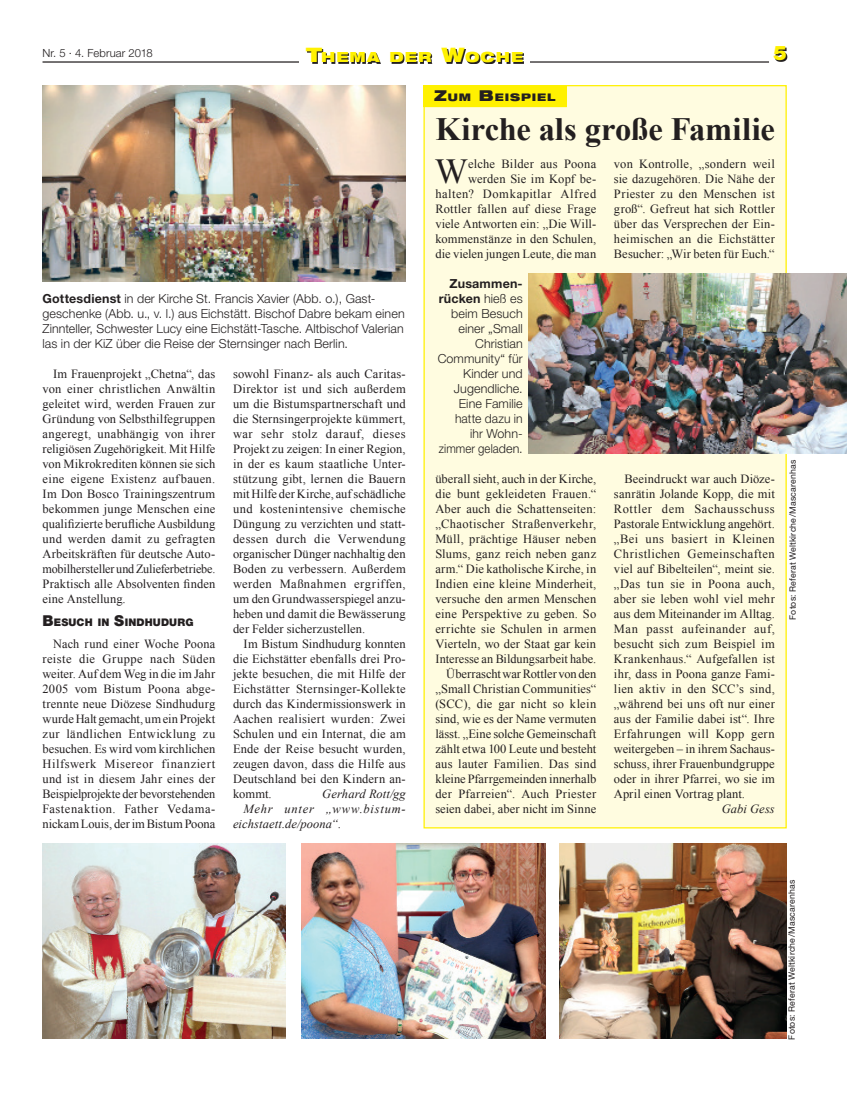
<style>
.page{position:relative;width:847px;height:1095px;background:#fff}
.page>*{position:absolute;margin:0;border:0;box-sizing:border-box;transform-origin:0 0}
.t1{font:35.12px "Times New Roman";color:#231f20}
.t2{font:700 32.5px "Times New Roman";letter-spacing:-.01em;color:#231f20}
.t3{font:900 20px "Helvetica Neue";color:#fff101}
.t4{font:900 expanded 14px "Helvetica Neue";letter-spacing:.07em;color:#fff101}
.t5{font:12.5px/15px "Times New Roman";letter-spacing:.01em;color:#231f20;text-align:justify}
.t6{font:300 12.5px/15px "Helvetica Neue";letter-spacing:.005em;color:#231f20;text-align:right}
.t7{font:italic 12.5px "Times New Roman";letter-spacing:.01em;color:#231f20}
.t8{font:italic 12.5px "Times New Roman";letter-spacing:.065em;color:#231f20}
.t9{font:300 11.25px "Helvetica Neue";letter-spacing:.01em;color:#231f20}
.t10{font:900 10.5px "Helvetica Neue";letter-spacing:.015em;color:#231f20}
.t11{font:900 expanded 10.5px "Helvetica Neue";letter-spacing:.09em;color:#231f20}
.t12{font:8.75px "Helvetica Neue";letter-spacing:.015em;color:#231f20}
.s1{font-size:20px}
.s2{font-size:15px}
.s3{font-weight:700}
.s4{font-style:normal}
</style>
<div class="page">
<svg style="left:775px;top:48px;width:12px;height:14px"></svg>
<hr style="left:43px;top:61px;width:726px;height:2px;background:#231f20">
<div style="left:299px;top:48px;width:231px;height:18px;background:#fff"></div>
<svg style="left:307px;top:49px;width:217px;height:15px"></svg>
<img style="left:560px;top:843px;width:227px;height:196px">
<img style="left:42px;top:85px;width:363px;height:197px">
<img style="left:302px;top:844px;width:243px;height:195px">
<div style="left:424px;top:86px;width:362px;height:742px;background:#fffce0"></div>
<div style="left:423px;top:85px;width:144px;height:21px;background:#fff101"></div>
<div style="left:423px;top:86px;width:144px;height:21px;background:#fff101"></div>
<img style="left:529px;top:274px;width:318px;height:179px">
<img style="left:43px;top:844px;width:243px;height:194px">
<p class="t9" style="left:43px;top:46px;width:112px">Nr. 5 · 4. Februar 2018</p>
<p class="t4" style="left:306px;top:48px;width:218px"><span class="s1">T</span>HEMA DER <span class="s1">W</span>OCHE</p>
<h3 class="t3" style="left:773px;top:41px;width:15px">5</h3>
<p class="t11" style="left:434px;top:90px;width:123px"><span class="s2">Z</span>UM <span class="s2">B</span>EISPIEL</p>
<p class="t6" style="left:43px;top:291px;width:364px;text-align:left"><span class="s3">Gottesdienst</span> in der Kirche St. Francis Xavier (Abb. o.), Gast&shy;geschenke (Abb. u., v. l.) aus Eichstätt. Bischof Dabre bekam einen Zinnteller, Schwester Lucy eine Eichstätt-Tasche. Altbischof Valerian las in der KiZ über die Reise der Sternsinger nach Berlin.</p>
<p class="t5" style="left:43px;top:367px;width:174px;text-indent:11px">Im Frauenprojekt „Chetna“, das von einer christlichen Anwältin geleitet wird, werden Frauen zur Gründung von Selbsthilfegruppen angeregt, unabhängig von ihrer religiösen Zugehörigkeit. Mit Hilfe von Mikrokrediten können sie sich eine eigene Existenz aufbauen.<br>Im Don Bosco Trainingszentrum bekommen junge Menschen eine qualifizierte berufliche Ausbildung und werden damit zu gefragten Arbeitskräften für deutsche Auto&shy;mobilhersteller und Zulieferbetriebe.<br>Praktisch alle Absolventen finden eine Anstellung.</p>
<p class="t10" style="left:43px;top:616px;width:152px"><span class="s2">B</span>ESUCH IN <span class="s2">S</span>INDHUDURG</p>
<p class="t5" style="left:43px;top:637px;width:174px;text-indent:11px">Nach rund einer Woche Poona reiste die Gruppe nach Süden weiter. Auf dem Weg in die im Jahr 2005 vom Bistum Poona abge&shy;trennte neue Diözese Sindhudurg wurde Halt gemacht, um ein Projekt zur ländlichen Entwicklung zu besuchen. Es wird vom kirchlichen Hilfswerk Misereor finanziert und ist in diesem Jahr eines der Beispielprojekte der bevorstehenden Fastenaktion. Father Vedama&shy;nickam Louis, der im Bistum Poona</p>
<p class="t5" style="left:233px;top:367px;width:174px">sowohl Finanz- als auch Caritas-Direktor ist und sich außerdem um die Bistumspartnerschaft und die Sternsingerprojekte kümmert, war sehr stolz darauf, dieses Projekt zu zeigen: In einer Region, in der es kaum staatliche Unter&shy;stützung gibt, lernen die Bauern mit Hilfe der Kirche, auf schädliche und kostenintensive chemische Düngung zu verzichten und statt&shy;dessen durch die Verwendung organischer Dünger nachhaltig den Boden zu verbessern. Außerdem werden Maßnahmen ergriffen, um den Grundwasserspiegel anzu&shy;heben und damit die Bewässerung der Felder sicherzustellen.</p>
<p class="t5" style="left:233px;top:637px;width:174px;text-indent:11px">Im Bistum Sindhudurg konnten die Eichstätter ebenfalls drei Pro&shy;jekte besuchen, die mit Hilfe der Eichstätter Sternsinger-Kollekte durch das Kindermissionswerk in Aachen realisiert wurden: Zwei Schulen und ein Internat, die am Ende der Reise besucht wurden, zeugen davon, dass die Hilfe aus Deutschland bei den Kindern an&shy;kommt.</p>
<p class="t7" style="left:322px;top:786px;width:85px">Gerhard Rott/gg</p>
<p class="t8" style="left:244px;top:801px;width:164px">Mehr unter „www.bistum-</p>
<p class="t7" style="left:233px;top:816px;width:110px">eichstaett.de/poona“<span class="s4">.</span></p>
<h2 class="t2" style="left:435px;top:106px;width:341px">Kirche als große Familie</h2>
<h1 class="t1" style="left:435px;top:148px;width:35px">W</h1>
<p class="t5" style="left:435px;top:157px;width:162px;text-align:right">elche Bilder aus Poona werden Sie im Kopf be&shy;halten? Domkapitlar Alfred<br>Rottler fallen auf diese Frage viele Antworten ein: „Die Will&shy;kommenstänze in den Schulen, die vielen jungen Leute, die man</p>
<p class="t5" style="left:614px;top:157px;width:162px">von Kontrolle, „sondern weil sie dazugehören. Die Nähe der Priester zu den Menschen ist groß“. Gefreut hat sich Rottler über das Versprechen der Ein&shy;heimischen an die Eichstätter Besucher: „Wir beten für Euch.“</p>
<p class="t6" style="left:438px;top:276px;width:87px"><span class="s3">Zusammen&shy;rücken</span> hieß es beim Besuch einer „Small<br>Christian<br>Community“ für<br>Kinder und<br>Jugendliche.<br>Eine Familie hatte dazu in<br>ihr Wohn&shy;zimmer geladen.</p>
<p class="t5" style="left:435px;top:472px;width:162px;text-align:right">überall sieht, auch in der Kirche, die bunt gekleideten Frauen.“<br>Aber auch die Schattenseiten: „Chaotischer Straßenverkehr,<br>Müll, prächtige Häuser neben<br>Slums, ganz reich neben ganz arm.“ Die katholische Kirche, in<br>Indien eine kleine Minderheit, versuche den armen Menschen eine Perspektive zu geben. So errichte sie Schulen in armen<br>Vierteln, wo der Staat gar kein<br>Interesse an Bildungsarbeit habe.<br>Überrascht war Rottler von den „Small Christian Communities“ (SCC), die gar nicht so klein sind, wie es der Name vermuten lässt. „Eine solche Gemeinschaft zählt etwa 100 Leute und besteht aus lauter Familien. Das sind kleine Pfarrgemeinden innerhalb der Pfarreien“. Auch Priester seien dabei, aber nicht im Sinne</p>
<p class="t5" style="left:614px;top:472px;width:162px;text-indent:11px">Beeindruckt war auch Diöze&shy;sanrätin Jolande Kopp, die mit Rottler dem Sachausschuss Pastorale Entwicklung angehört. „Bei uns basiert in Kleinen Christlichen Gemeinschaften viel auf Bibelteilen“, meint sie. „Das tun sie in Poona auch, aber sie leben wohl viel mehr aus dem Miteinander im Alltag.<br>Man passt aufeinander auf, besucht sich zum Beispiel im Krankenhaus.“ Aufgefallen ist ihr, dass in Poona ganze Fami&shy;lien aktiv in den SCC’s sind, „während bei uns oft nur einer aus der Familie dabei ist“. Ihre Erfahrungen will Kopp gern weitergeben – in ihrem Sachaus&shy;schuss, ihrer Frauenbundgruppe oder in ihrer Pfarrei, wo sie im April einen Vortrag plant.</p>
<p class="t7" style="left:722px;top:801px;width:55px">Gabi Gess</p>
<p class="t12" style="left:787px;top:620px;width:161px;rotate:-90deg">Fotos: Referat Weltkirche/Mascarenhas</p>
<p class="t12" style="left:786px;top:1039px;width:161px;rotate:-90deg">Fotos: Referat Weltkirche/Mascarenhas</p>
</div>
